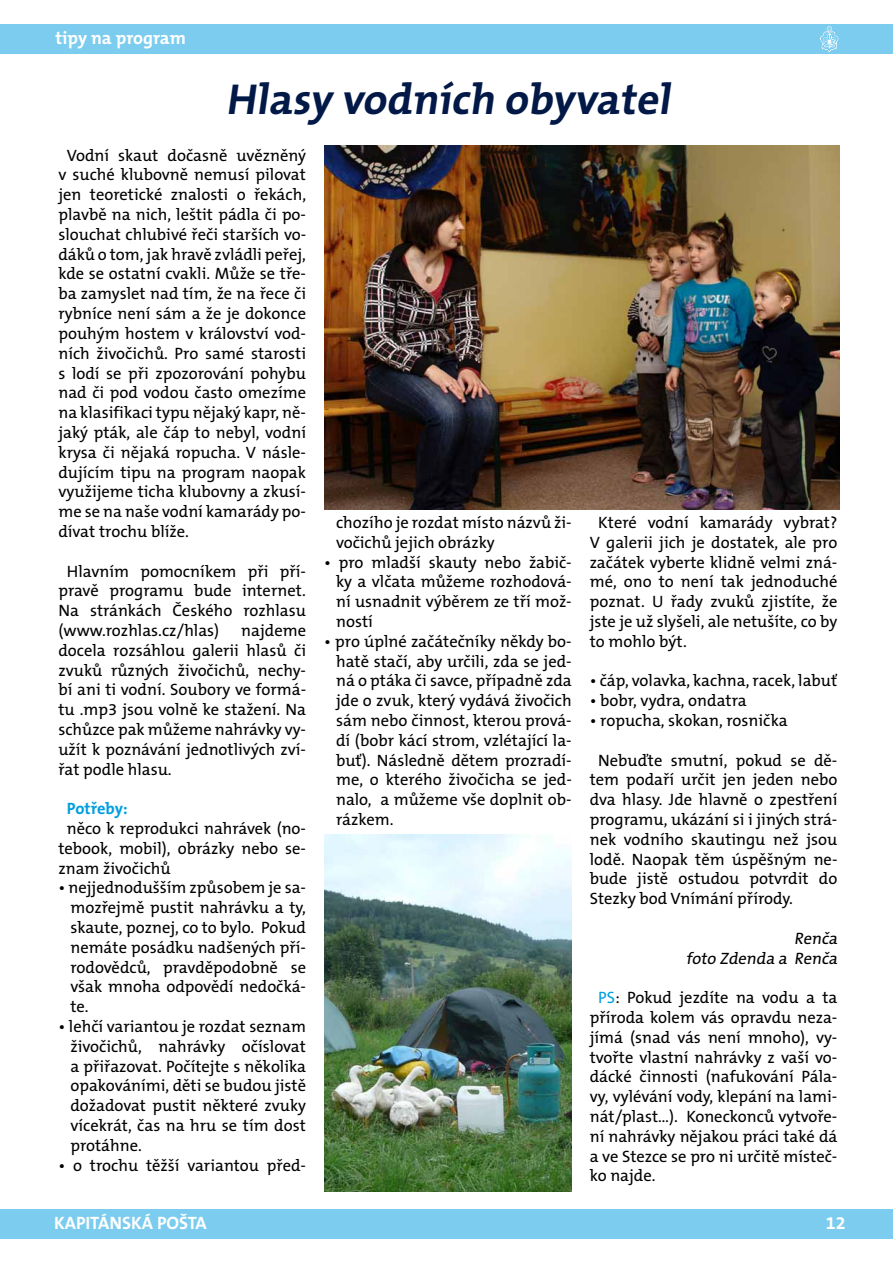
<style>
.page{position:relative;width:893px;height:1263px;background:#fff}
.page>*{position:absolute;margin:0;border:0;box-sizing:border-box;transform-origin:0 0}
.t1{font:700 43.5px "The Mix CE B7";color:#021948}
.t2{font:700 18px "The Mix CE B7";color:#fff}
.t3{font:16.5px/19.8px "The Mix CE B5 Plain";color:#000;text-align:justify}
.t4{font:700 16.5px "The Mix CE B7";color:#009ee0}
.s1{color:#009ee0}
</style>
<div class="page">
<div style="left:0;top:1209px;width:893px;height:30px;background:#7bccee"></div>
<div style="left:0;top:24px;width:893px;height:30px;background:#7bccee"></div>
<svg style="left:820px;top:26px;width:19px;height:26px"></svg>
<img style="left:324px;top:145px;width:516px;height:365px">
<img style="left:324px;top:834px;width:248px;height:357px">
<p class="t2" style="left:55px;top:28px;width:132px">tipy na program</p>
<h1 class="t1" style="left:226px;top:75px;width:453px">Hlasy vodních obyvatel</h1>
<p class="t3" style="left:58px;top:146px;width:249px;text-indent:8px">Vodní skaut dočasně uvězněný v suché klubovně nemusí pilovat jen teoretické znalosti o řekách, plavbě na nich, leštit pádla či po&shy;slouchat chlubivé řeči starších vo&shy;dáků o tom, jak hravě zvládli peřej, kde se ostatní cvakli. Může se tře&shy;ba zamyslet nad tím, že na řece či rybníce není sám a že je dokonce pouhým hostem v království vod&shy;ních živočichů. Pro samé starosti s lodí se při zpozorování pohybu nad či pod vodou často omezíme na klasifikaci typu nějaký kapr, ně&shy;jaký pták, ale čáp to nebyl, vodní krysa či nějaká ropucha. V násle&shy;dujícím tipu na program naopak využijeme ticha klubovny a zkusí&shy;me se na naše vodní kamarády po&shy;dívat trochu blíže.</p>
<p class="t3" style="left:58px;top:562px;width:249px;text-indent:8px">Hlavním pomocníkem při pří&shy;pravě programu bude internet.<br>Na stránkách Českého rozhlasu (www.rozhlas.cz/hlas)</p>
<p class="t3" style="left:336px;top:513px;width:237px">chozího je rozdat místo názvů ži&shy;vočichů jejich obrázky</p>
<p class="t3" style="left:336px;top:553px;width:237px;text-indent:-12px">• pro mladší skauty nebo žabič&shy;ky a vlčata můžeme rozhodová&shy;ní usnadnit výběrem ze tří mož&shy;ností</p>
<p class="t3" style="left:336px;top:632px;width:237px;text-indent:-12px">• pro úplné začátečníky někdy bo&shy;hatě stačí, aby určili, zda se jed&shy;ná o ptáka či savce, případně zda jde o zvuk, který vydává živočich sám nebo činnost, kterou prová&shy;dí (bobr kácí strom, vzlétající la&shy;buť). Následně dětem prozradí&shy;me, o kterého živočicha se jed&shy;nalo, a můžeme vše doplnit ob&shy;rázkem.</p>
<p class="t3" style="left:590px;top:513px;width:249px;text-indent:8px">Které vodní kamarády vybrat?<br>V galerii jich je dostatek, ale pro začátek vyberte klidně velmi zná&shy;mé, ono to není tak jednoduché poznat. U řady zvuků zjistíte, že jste je už slyšeli, ale netušíte, co by to mohlo být.</p>
<p class="t3" style="left:590px;top:672px;width:249px">• čáp, volavka, kachna, racek, labuť</p>
<p class="t3" style="left:590px;top:692px;width:158px">• bobr, vydra, ondatra</p>
<p class="t3" style="left:590px;top:711px;width:199px">• ropucha, skokan, rosnička</p>
<p class="t3" style="left:590px;top:751px;width:249px;text-indent:8px">Nebuďte smutní, pokud se dě&shy;tem podaří určit jen jeden nebo dva hlasy. Jde hlavně o zpestření programu, ukázání si i jiných strá&shy;nek vodního skautingu než jsou lodě. Naopak těm úspěšným ne&shy;bude jistě ostudou potvrdit do Stezky bod Vnímání přírody.</p>
<p class="t3" style="left:686px;top:929px;width:155px;text-align:right">Renča<br>foto Zdenda a Renča</p>
<p class="t3" style="left:590px;top:989px;width:249px;text-indent:8px"><span class="s1">PS</span>: Pokud jezdíte na vodu a ta příroda kolem vás opravdu neza&shy;jímá (snad vás není mnoho), vy&shy;tvořte vlastní nahrávky z vaší vo&shy;dácké činnosti (nafukování Pála&shy;vy, vylévání vody, klepání na lami&shy;nát/plast…). Koneckonců vytvoře&shy;ní nahrávky nějakou práci také dá a ve Stezce se pro ni určitě místeč&shy;ko najde.</p>
<p class="t3" style="left:58px;top:621px;width:249px;text-indent:183px">najdeme docela rozsáhlou galerii hlasů či zvuků různých živočichů, nechy&shy;bí ani ti vodní. Soubory ve formá&shy;tu .mp3 jsou volně ke stažení. Na schůzce pak můžeme nahrávky vy&shy;užít k poznávání jednotlivých zví&shy;řat podle hlasu.</p>
<p class="t4" style="left:67px;top:799px;width:62px">Potřeby:</p>
<p class="t3" style="left:58px;top:819px;width:249px;text-indent:8px">něco k reprodukci nahrávek (no&shy;tebook, mobil), obrázky nebo se&shy;znam živočichů</p>
<p class="t3" style="left:70px;top:879px;width:237px;text-indent:-12px">• nejjednodušším způsobem je sa&shy;mozřejmě pustit nahrávku a ty, skaute, poznej, co to bylo. Pokud nemáte posádku nadšených pří&shy;rodovědců, pravděpodobně se však mnoha odpovědí nedočká&shy;te.</p>
<p class="t3" style="left:70px;top:1017px;width:237px;text-indent:-12px">• lehčí variantou je rozdat seznam živočichů, nahrávky očíslovat a přiřazovat. Počítejte s několika opakováními, děti se budou jistě dožadovat pustit některé zvuky vícekrát, čas na hru se tím dost protáhne.</p>
<p class="t3" style="left:58px;top:1156px;width:249px">• o trochu těžší variantou před-</p>
<p class="t2" style="left:54px;top:1213px;width:154px">KAPITÁNSKÁ POŠTA</p>
<p class="t2" style="left:826px;top:1213px;width:21px">12</p>
</div>
